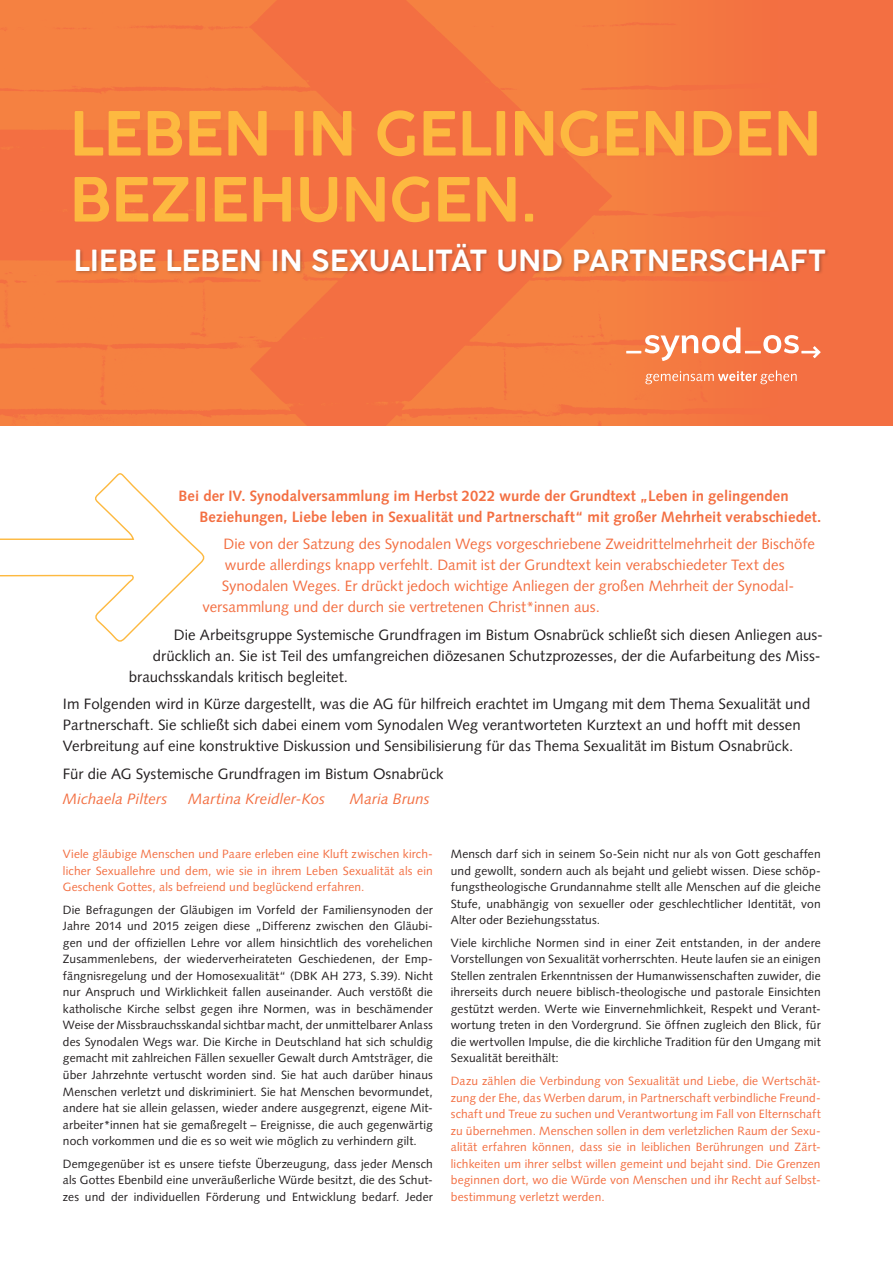
<style>
.page{position:relative;width:893px;height:1263px;background:#fff}
.page>*{position:absolute;margin:0;border:0;box-sizing:border-box;transform-origin:0 0}
.t1{font:600 60px/66px "COCOGOOSE";color:#fdb940}
.t2{font:600 28.5px "COCOGOOSE";color:#fff}
.t3{font:15px/21px "Syntax LT Std";color:#231f20}
.t4{font:15px "Syntax LT Std";color:#f36f42}
.t5{font:700 15px/21px "Syntax LT Std";letter-spacing:.005em;color:#f36f42}
.t6{font:italic 15px "Syntax LT Std";color:#f36f42}
.t7{font:12px/16.5px "Syntax LT Std";letter-spacing:.01em;color:#231f20;text-align:justify}
.t8{font:12px/16.5px "Syntax LT Std";letter-spacing:.01em;color:#f36f42;text-align:justify}
</style>
<div class="page">
<div style="left:0;top:0;width:893px;height:425px;background:#f36f42"></div>
<img style="left:0;top:0;width:765px;height:425px">
<svg style="left:0;top:473px;width:205px;height:169px"></svg>
<svg style="left:645px;top:370px;width:152px;height:14px"></svg>
<svg style="left:626px;top:327px;width:195px;height:34px"></svg>
<div style="left:73px;top:109px;width:748px;height:117px;background:#f36f42"></div>
<div style="left:75px;top:243px;width:755px;height:33px;background:#231f20;opacity:.3"></div>
<h1 class="t1" style="left:70px;top:101px;width:753px">LEBEN IN GELINGENDEN<br>BEZIEHUNGEN.</h1>
<h2 class="t2" style="left:74px;top:241px;width:754px">LIEBE LEBEN IN SEXUALITÄT UND PARTNERSCHAFT</h2>
<p class="t5" style="left:199px;top:485px;width:623px;text-indent:-21px">Bei der IV. Synodalversammlung im Herbst 2022 wurde der Grundtext „Leben in gelingenden<br>Beziehungen, Liebe leben in Sexualität und Partnerschaft“ mit großer Mehrheit verabschiedet.</p>
<p class="t4" style="left:223px;top:535px;width:593px">Die von der Satzung des Synodalen Wegs vorgeschriebene Zweidrittelmehrheit der Bischöfe</p>
<p class="t4" style="left:225px;top:556px;width:561px">wurde allerdings knapp verfehlt. Damit ist der Grundtext kein verabschiedeter Text des</p>
<p class="t4" style="left:222px;top:577px;width:574px">Synodalen Weges. Er drückt jedoch wichtige Anliegen der großen Mehrheit der Synodal-</p>
<p class="t4" style="left:202px;top:598px;width:399px">versammlung und der durch sie vertretenen Christ*innen aus.</p>
<p class="t3" style="left:174px;top:624px;width:651px">Die Arbeitsgruppe Systemische Grundfragen im Bistum Osnabrück schließt sich diesen Anliegen aus-</p>
<p class="t3" style="left:153px;top:645px;width:669px">drücklich an. Sie ist Teil des umfangreichen diözesanen Schutzprozesses, der die Aufarbeitung des Miss-</p>
<p class="t3" style="left:129px;top:666px;width:221px">brauchsskandals kritisch begleitet.</p>
<p class="t3" style="left:63px;top:693px;width:749px">Im Folgenden wird in Kürze dargestellt, was die AG für hilfreich erachtet im Umgang mit dem Thema Sexualität und<br>Partnerschaft. Sie schließt sich dabei einem vom Synodalen Weg verantworteten Kurztext an und hofft mit dessen<br>Verbreitung auf eine konstruktive Diskussion und Sensibilisierung für das Thema Sexualität im Bistum Osnabrück.</p>
<p class="t3" style="left:63px;top:763px;width:382px">Für die AG Systemische Grundfragen im Bistum Osnabrück</p>
<p class="t6" style="left:63px;top:790px;width:106px">Michaela Pilters</p>
<p class="t6" style="left:188px;top:790px;width:138px">Martina Kreidler-Kos</p>
<p class="t6" style="left:350px;top:790px;width:81px">Maria Bruns</p>
<p class="t8" style="left:63px;top:846px;width:371px">Viele gläubige Menschen und Paare erleben eine Kluft zwischen kirch&shy;licher Sexuallehre und dem, wie sie in ihrem Leben Sexualität als ein Geschenk Gottes, als befreiend und beglückend erfahren.</p>
<p class="t7" style="left:63px;top:902px;width:371px">Die Befragungen der Gläubigen im Vorfeld der Familiensynoden der Jahre 2014 und 2015 zeigen diese „Differenz zwischen den Gläubi&shy;gen und der offiziellen Lehre vor allem hinsichtlich des vorehelichen Zusammenlebens, der wiederverheirateten Geschiedenen, der Emp&shy;fängnisregelung und der Homosexualität“ (DBK AH 273, S.39). Nicht nur Anspruch und Wirklichkeit fallen auseinander. Auch verstößt die katholische Kirche selbst gegen ihre Normen, was in beschämender Weise der Missbrauchsskandal sichtbar macht, der unmittelbarer Anlass des Synodalen Wegs war. Die Kirche in Deutschland hat sich schuldig gemacht mit zahlreichen Fällen sexueller Gewalt durch Amtsträger, die über Jahrzehnte vertuscht worden sind. Sie hat auch darüber hinaus Menschen verletzt und diskriminiert. Sie hat Menschen bevormundet, andere hat sie allein gelassen, wieder andere ausgegrenzt, eigene Mit&shy;arbeiter*innen hat sie gemaßregelt – Ereignisse, die auch gegenwärtig noch vorkommen und die es so weit wie möglich zu verhindern gilt.</p>
<p class="t7" style="left:63px;top:1155px;width:371px">Demgegenüber ist es unsere tiefste Überzeugung, dass jeder Mensch als Gottes Ebenbild eine unveräußerliche Würde besitzt, die des Schut&shy;zes und der individuellen Förderung und Entwicklung bedarf. Jeder</p>
<p class="t7" style="left:451px;top:846px;width:371px">Mensch darf sich in seinem So-Sein nicht nur als von Gott geschaffen und gewollt, sondern auch als bejaht und geliebt wissen. Diese schöp&shy;fungstheologische Grundannahme stellt alle Menschen auf die gleiche Stufe, unabhängig von sexueller oder geschlechtlicher Identität, von Alter oder Beziehungsstatus.</p>
<p class="t7" style="left:451px;top:935px;width:371px">Viele kirchliche Normen sind in einer Zeit entstanden, in der andere Vorstellungen von Sexualität vorherrschten. Heute laufen sie an einigen Stellen zentralen Erkenntnissen der Humanwissenschaften zuwider, die ihrerseits durch neuere biblisch-theologische und pastorale Einsichten gestützt werden. Werte wie Einvernehmlichkeit, Respekt und Verant&shy;wortung treten in den Vordergrund. Sie öffnen zugleich den Blick, für die wertvollen Impulse, die die kirchliche Tradition für den Umgang mit Sexualität bereithält:</p>
<p class="t8" style="left:451px;top:1073px;width:371px">Dazu zählen die Verbindung von Sexualität und Liebe, die Wertschät&shy;zung der Ehe, das Werben darum, in Partnerschaft verbindliche Freund&shy;schaft und Treue zu suchen und Verantwortung im Fall von Elternschaft zu übernehmen. Menschen sollen in dem verletzlichen Raum der Sexu&shy;alität erfahren können, dass sie in leiblichen Berührungen und Zärt&shy;lichkeiten um ihrer selbst willen gemeint und bejaht sind. Die Grenzen beginnen dort, wo die Würde von Menschen und ihr Recht auf Selbst&shy;bestimmung verletzt werden.</p>
</div>
